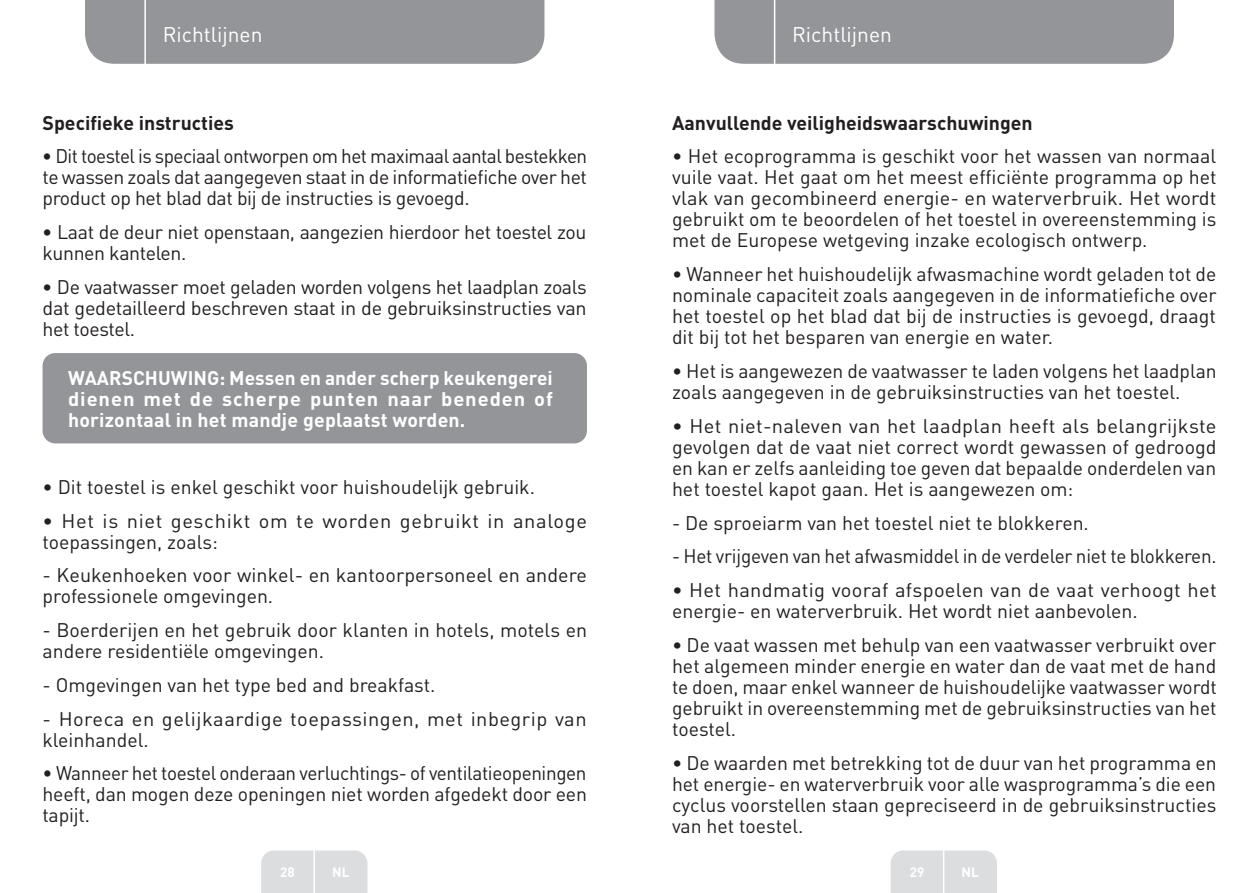
<style>
.page{position:relative;width:1259px;height:893px;background:#fff}
.page>*{position:absolute;margin:0;border:0;box-sizing:border-box;transform-origin:0 0}
.t1{font:21px "DIN Pro";color:#fff}
.Large_Text__3_2_mm{font:19.5px/21px "DIN Pro";color:#231f20;text-align:justify}
.Large_Text__3_2_mm-2{font:700 19.5px/21px "DIN Pro";letter-spacing:.01em;color:#fff;text-align:justify}
.Large_Text__3_2_mm-3{font:19.5px/21px "DIN Pro";letter-spacing:-.02em;color:#231f20}
.Large_Text__3_2_mm-4{font:19.5px/21px "DIN Pro";letter-spacing:.03em;color:#231f20}
.Large_Text__3_2_mm-5{font:19.5px/21px "DIN Pro";letter-spacing:.025em;color:#231f20}
.Large_Text__3_2_mm-6{font:700 19.5px "DIN Pro";color:#231f20}
.t2{font:700 13.5px "DIN Pro";color:#fff}
.s1{font-weight:700}
</style>
<div class="page">
<div style="left:85px;top:0;width:459px;height:64px;background:#939598"></div>
<div style="left:714px;top:0;width:460px;height:64px;background:#939598"></div>
<div style="left:261px;top:850px;width:106px;height:43px;background:#dcdddf"></div>
<div style="left:890px;top:850px;width:107px;height:43px;background:#dcdddf"></div>
<hr style="left:313px;top:833px;width:2px;height:60px;background:#fff">
<hr style="left:943px;top:833px;width:1px;height:60px;background:#fff">
<hr style="left:144px;top:0;width:2px;height:66px;background:#fff">
<hr style="left:774px;top:0;width:1px;height:66px;background:#fff">
<div style="left:43px;top:353px;width:544px;height:90px;background:#939598;border-radius:13px"></div>
<p class="t1" style="left:163px;top:20px;width:101px">Richtlijnen</p>
<p class="t1" style="left:792px;top:20px;width:101px">Richtlijnen</p>
<p class="Large_Text__3_2_mm-6" style="left:43px;top:109px;width:193px">Specifieke instructies</p>
<p class="Large_Text__3_2_mm" style="left:43px;top:145px;width:546px"><span class="s1">•</span> Dit toestel is speciaal ontworpen om het maximaal aantal bestekken te wassen zoals dat aangegeven staat in de informatiefiche over het product op het blad dat bij de instructies is gevoegd.</p>
<p class="Large_Text__3_2_mm-3" style="left:43px;top:221px;width:545px"><span class="s1">•</span> Laat de deur niet openstaan, aangezien hierdoor het toestel zou kunnen kantelen.</p>
<p class="Large_Text__3_2_mm" style="left:43px;top:276px;width:546px"><span class="s1">•</span> De vaatwasser moet geladen worden volgens het laadplan zoals dat gedetailleerd beschreven staat in de gebruiksinstructies van het toestel.</p>
<p class="Large_Text__3_2_mm-2" style="left:68px;top:366px;width:486px">WAARSCHUWING: Messen en ander scherp keukengerei dienen met de scherpe punten naar beneden of horizontaal in het mandje geplaatst worden.</p>
<p class="Large_Text__3_2_mm" style="left:43px;top:475px;width:494px">• Dit toestel is enkel geschikt voor huishoudelijk gebruik.</p>
<p class="Large_Text__3_2_mm-4" style="left:43px;top:509px;width:546px">• Het is niet geschikt om te worden gebruikt in analoge toepassingen, zoals:</p>
<p class="Large_Text__3_2_mm" style="left:43px;top:564px;width:546px">- Keukenhoeken voor winkel- en kantoorpersoneel en andere professionele omgevingen.</p>
<p class="Large_Text__3_2_mm" style="left:43px;top:619px;width:546px">- Boerderijen en het gebruik door klanten in hotels, motels en andere residentiële omgevingen.</p>
<p class="Large_Text__3_2_mm" style="left:43px;top:674px;width:394px">- Omgevingen van het type bed and breakfast.</p>
<p class="Large_Text__3_2_mm-5" style="left:43px;top:707px;width:545px">- Horeca en gelijkaardige toepassingen, met inbegrip van kleinhandel.</p>
<p class="Large_Text__3_2_mm" style="left:43px;top:762px;width:546px">• Wanneer het toestel onderaan verluchtings- of ventilatieopeningen heeft, dan mogen deze openingen niet worden afgedekt door een tapijt.</p>
<p class="Large_Text__3_2_mm-6" style="left:672px;top:109px;width:362px">Aanvullende veiligheidswaarschuwingen</p>
<p class="Large_Text__3_2_mm" style="left:672px;top:145px;width:546px">• Het ecoprogramma is geschikt voor het wassen van normaal vuile vaat. Het gaat om het meest efficiënte programma op het vlak van gecombineerd energie- en waterverbruik. Het wordt gebruikt om te beoordelen of het toestel in overeenstemming is met de Europese wetgeving inzake ecologisch ontwerp.</p>
<p class="Large_Text__3_2_mm" style="left:672px;top:263px;width:546px">• Wanneer het huishoudelijk afwasmachine wordt geladen tot de nominale capaciteit zoals aangegeven in de informatiefiche over het toestel op het blad dat bij de instructies is gevoegd, draagt dit bij tot het besparen van energie en water.</p>
<p class="Large_Text__3_2_mm" style="left:672px;top:360px;width:546px">• Het is aangewezen de vaatwasser te laden volgens het laadplan zoals aangegeven in de gebruiksinstructies van het toestel.</p>
<p class="Large_Text__3_2_mm" style="left:672px;top:414px;width:546px">• Het niet-naleven van het laadplan heeft als belangrijkste gevolgen dat de vaat niet correct wordt gewassen of gedroogd en kan er zelfs aanleiding toe geven dat bepaalde onderdelen van het toestel kapot gaan. Het is aangewezen om:</p>
<p class="Large_Text__3_2_mm" style="left:672px;top:511px;width:418px">- De sproeiarm van het toestel niet te blokkeren.</p>
<p class="Large_Text__3_2_mm" style="left:672px;top:545px;width:546px">- Het vrijgeven van het afwasmiddel in de verdeler niet te blokkeren.</p>
<p class="Large_Text__3_2_mm" style="left:672px;top:579px;width:546px">• Het handmatig vooraf afspoelen van de vaat verhoogt het energie- en waterverbruik. Het wordt niet aanbevolen.</p>
<p class="Large_Text__3_2_mm" style="left:672px;top:633px;width:546px">• De vaat wassen met behulp van een vaatwasser verbruikt over het algemeen minder energie en water dan de vaat met de hand te doen, maar enkel wanneer de huishoudelijke vaatwasser wordt gebruikt in overeenstemming met de gebruiksinstructies van het toestel.</p>
<p class="Large_Text__3_2_mm" style="left:672px;top:751px;width:546px">• De waarden met betrekking tot de duur van het programma en het energie- en waterverbruik voor alle wasprogramma’s die een cyclus voorstellen staan gepreciseerd in de gebruiksinstructies van het toestel.</p>
<p class="t2" style="left:280px;top:863px;width:16px">28</p>
<p class="t2" style="left:332px;top:863px;width:19px">NL</p>
<p class="t2" style="left:909px;top:863px;width:16px">29</p>
<p class="t2" style="left:961px;top:863px;width:19px">NL</p>
</div>
